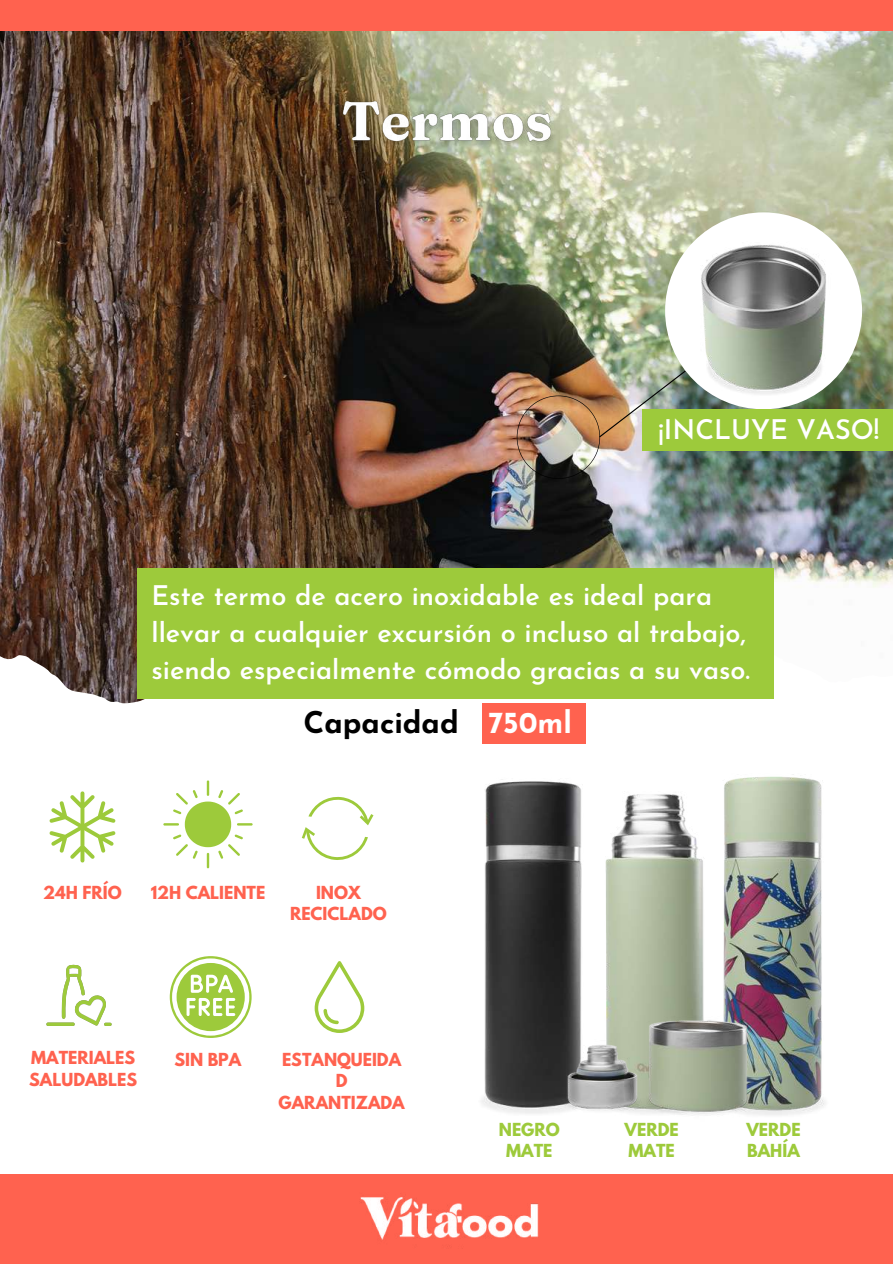
<style>
.page{position:relative;width:893px;height:1264px;background:#fff}
.page>*{position:absolute;margin:0;border:0;box-sizing:border-box;transform-origin:0 0}
.t1{font:700 30px "Josefin Sans";color:#000}
.t2{font:600 27px/37.2px "Josefin Sans";color:#fff}
.t3{font:700 15.9px/21.3px "League Spartan";color:#ff624f;text-align:center}
.t4{font:700 15.9px/21.3px "League Spartan";color:#9dca3b}
.s1{color:#fff}
</style>
<div class="page">
<img style="left:0;top:31px;width:586px;height:1007px">
<div style="left:0;top:1174px;width:892px;height:89px;background:#ff624f"></div>
<img style="left:187px;top:31px;width:705px;height:557px">
<div style="left:0;top:0;width:892px;height:31px;background:#ff624f"></div>
<img style="left:360px;top:1197px;width:178px;height:50px">
<svg style="left:163px;top:780px;width:89px;height:88px"></svg>
<svg style="left:49px;top:791px;width:67px;height:71px"></svg>
<svg style="left:314px;top:961px;width:50px;height:71px"></svg>
<svg style="left:170px;top:956px;width:81px;height:81px"></svg>
<div style="left:291px;top:788px;width:93px;height:80px;background:#fff;border-radius:10px"></div>
<svg style="left:302px;top:796px;width:71px;height:64px"></svg>
<svg style="left:30px;top:951px;width:93px;height:87px"></svg>
<div style="left:482px;top:703px;width:103px;height:40px;background:#ff624f"></div>
<img style="left:516px;top:369px;width:171px;height:110px">
<div style="left:642px;top:409px;width:250px;height:42px;background:#9dca3b"></div>
<img style="left:640px;top:218px;width:246px;height:185px">
<img style="left:466px;top:769px;width:120px;height:345px">
<img style="left:723px;top:774px;width:102px;height:341px">
<img style="left:605px;top:794px;width:99px;height:210px">
<img style="left:645px;top:1004px;width:117px;height:111px">
<img style="left:328px;top:88px;width:238px;height:69px">
<img style="left:551px;top:1004px;width:94px;height:110px">
<div style="left:213px;top:666px;width:265px;height:42px;background:#fff"></div>
<div style="left:138px;top:568px;width:636px;height:131px;background:#9dca3b"></div>
<p class="t2" style="left:658px;top:413px;width:222px">¡INCLUYE VASO!</p>
<p class="t2" style="left:151px;top:579px;width:600px">Este termo de acero inoxidable es ideal para llevar a cualquier excursión o incluso al trabajo, siendo especialmente cómodo gracias a su vaso.</p>
<p class="t1" style="left:303px;top:710px;width:270px">Capacidad <span class="s1">750ml</span></p>
<p class="t3" style="left:43px;top:883px;width:80px">24H FRÍO</p>
<p class="t3" style="left:151px;top:883px;width:116px">12H CALIENTE</p>
<p class="t3" style="left:290px;top:883px;width:98px">INOX<br>RECICLADO</p>
<p class="t3" style="left:29px;top:1049px;width:109px;text-align:left">MATERIALES<br>SALUDABLES</p>
<p class="t3" style="left:174px;top:1051px;width:68px">SIN BPA</p>
<p class="t3" style="left:278px;top:1051px;width:128px">ESTANQUEIDA<br>D<br>GARANTIZADA</p>
<p class="t4" style="left:499px;top:1120px;width:62px;text-align:center">NEGRO<br>MATE</p>
<p class="t4" style="left:624px;top:1120px;width:56px">VERDE<br>MATE</p>
<p class="t4" style="left:746px;top:1120px;width:56px">VERDE<br>BAHÍA</p>
</div>
